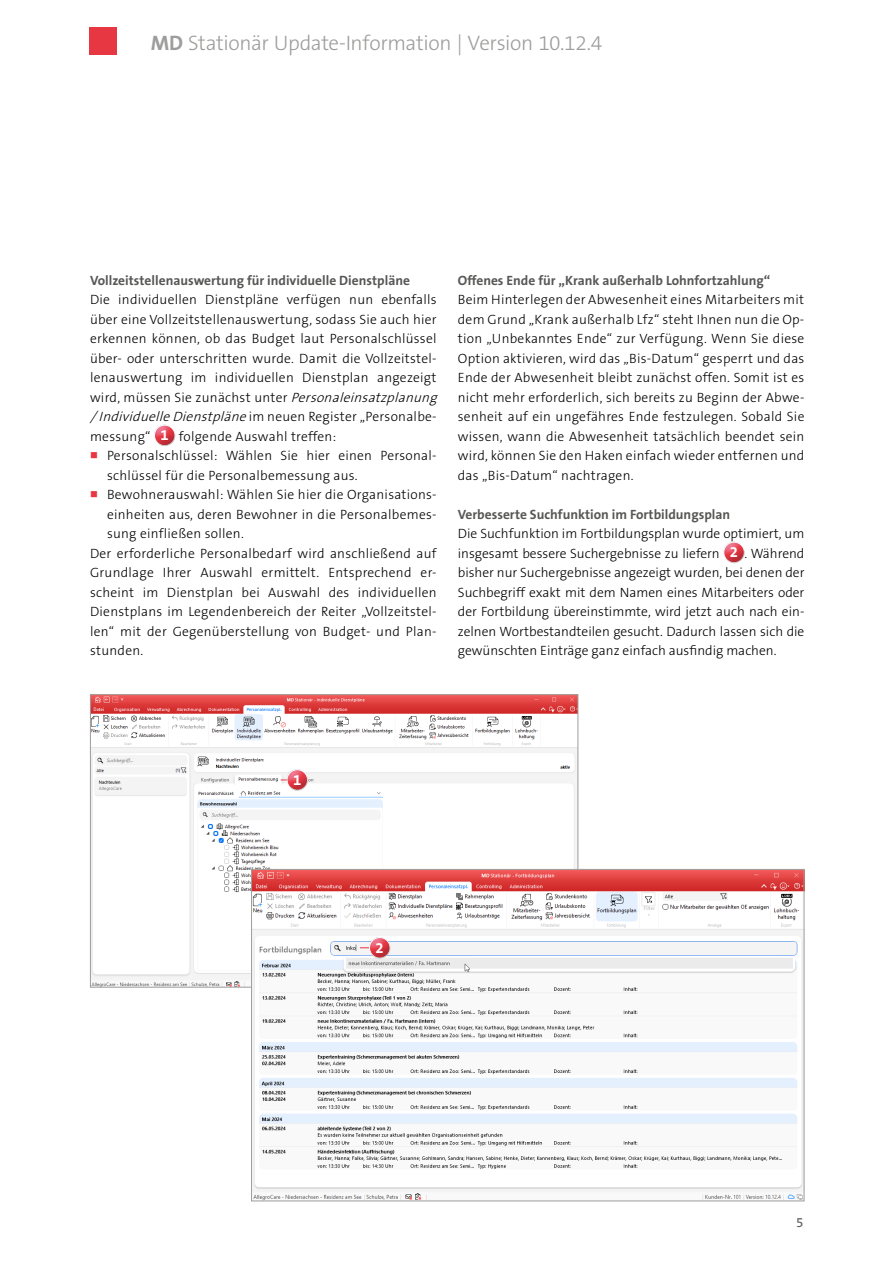
<style>
.page{position:relative;width:893px;height:1263px;background:#fff}
.page>*{position:absolute;margin:0;border:0;box-sizing:border-box;transform-origin:0 0}
.t1{font:300 21px "The Sans B3";letter-spacing:-.015em;color:#9d9d9c}
.t2{font:700 15px "The Sans B7";color:#fff}
.t3{font:300 13.5px/19.5px "The Sans B3";letter-spacing:.02em;color:#000;text-align:justify}
.t4{font:700 13.5px "The Sans B7";color:#575756}
.t5{font:13.5px "The Sans B5 Plain";color:#575756}
.s1{font-family:"The Sans B7";font-weight:700}
.s2{font-style:italic}
.s3{font-family:"The Sans B7";font-weight:700;font-size:15px;color:#fff}
</style>
<div class="page">
<div style="left:89px;top:28px;width:28px;height:27px;background:#e73743"></div>
<div style="left:147px;top:423px;width:39px;height:25px;background:#000;opacity:.2"></div>
<div style="left:716px;top:540px;width:39px;height:25px;background:#000;opacity:.2"></div>
<img style="left:92px;top:696px;width:484px;height:289px">
<img style="left:253px;top:871px;width:549px;height:328px">
<div style="left:276px;top:760px;width:39px;height:32px;background:#fff"></div>
<div style="left:280px;top:768px;width:39px;height:25px;background:#000;opacity:.2"></div>
<div style="left:358px;top:928px;width:39px;height:32px;background:#f4f4f4"></div>
<div style="left:362px;top:935px;width:39px;height:26px;background:#000;opacity:.2"></div>
<h1 class="t1" style="left:151px;top:32px;width:453px"><span class="s1">MD</span> Stationär Update-Information | Version 10.12.4</h1>
<p class="t4" style="left:90px;top:273px;width:322px">Vollzeitstellenauswertung für individuelle Dienstpläne</p>
<p class="t3" style="left:90px;top:291px;width:352px;text-align:left">Die individuellen Dienstpläne verfügen nun ebenfalls über eine Vollzeitstellenauswertung, sodass Sie auch hier erkennen können, ob das Budget laut Personalschlüssel über- oder unterschritten wurde. Damit die Vollzeitstel&shy;lenauswertung im individuellen Dienstplan angezeigt wird, müssen Sie zunächst unter <span class="s2">Personaleinsatzplanung /IndividuelleDienstpläne</span>im neuen Register „Personalbe&shy;messung“ <span class="s3">1</span> folgende Auswahl treffen:</p>
<p class="t3" style="left:107px;top:447px;width:331px">Personalschlüssel: Wählen Sie hier einen Personal-</p>
<p class="t3" style="left:107px;top:466px;width:252px">schlüssel für die Personalbemessung aus.</p>
<p class="t3" style="left:107px;top:486px;width:331px">Bewohnerauswahl: Wählen Sie hier die Organisations-</p>
<p class="t3" style="left:107px;top:505px;width:331px">einheiten aus, deren Bewohner in die Personalbemes-</p>
<p class="t3" style="left:107px;top:525px;width:138px">sung einfließen sollen.</p>
<p class="t3" style="left:90px;top:544px;width:348px">Der erforderliche Personalbedarf wird anschließend auf</p>
<p class="t3" style="left:90px;top:564px;width:348px">Grundlage Ihrer Auswahl ermittelt. Entsprechend er-</p>
<p class="t3" style="left:90px;top:583px;width:348px">scheint im Dienstplan bei Auswahl des individuellen</p>
<p class="t3" style="left:90px;top:603px;width:348px">Dienstplans im Legendenbereich der Reiter „Vollzeitstel-</p>
<p class="t3" style="left:90px;top:622px;width:348px">len“ mit der Gegenüberstellung von Budget- und Plan-</p>
<p class="t3" style="left:90px;top:642px;width:55px">stunden.</p>
<p class="t4" style="left:458px;top:273px;width:314px">Offenes Ende für „Krank außerhalb Lohnfortzahlung“</p>
<p class="t3" style="left:458px;top:291px;width:348px">Beim Hinterlegen der Abwesenheit eines Mitarbeiters mit dem Grund „Krank außerhalb Lfz“ steht Ihnen nun die Op&shy;tion „Unbekanntes Ende“ zur Verfügung. Wenn Sie diese Option aktivieren, wird das „Bis-Datum“ gesperrt und das Ende der Abwesenheit bleibt zunächst offen. Somit ist es nicht mehr erforderlich, sich bereits zu Beginn der Abwe&shy;senheit auf ein ungefähres Ende festzulegen. Sobald Sie wissen, wann die Abwesenheit tatsächlich beendet sein wird, können Sie den Haken einfach wieder entfernen und das „Bis-Datum“ nachtragen.</p>
<p class="t4" style="left:458px;top:507px;width:274px">Verbesserte Suchfunktion im Fortbildungsplan</p>
<p class="t3" style="left:458px;top:525px;width:348px">Die Suchfunktion im Fortbildungsplan wurde optimiert, um insgesamt bessere Suchergebnisse zu liefern <span class="s3">2</span> . Während bisher nur Suchergebnisse angezeigt wurden, bei denen der Suchbegriff exakt mit dem Namen eines Mitarbeiters oder der Fortbildung übereinstimmte, wird jetzt auch nach ein&shy;zelnen Wortbestandteilen gesucht. Dadurch lassen sich die gewünschten Einträge ganz einfach ausfindig machen.</p>
<p class="t2" style="left:293px;top:772px;width:10px">1</p>
<p class="t2" style="left:376px;top:940px;width:10px">2</p>
<p class="t5" style="left:796px;top:1215px;width:9px">5</p>
</div>
